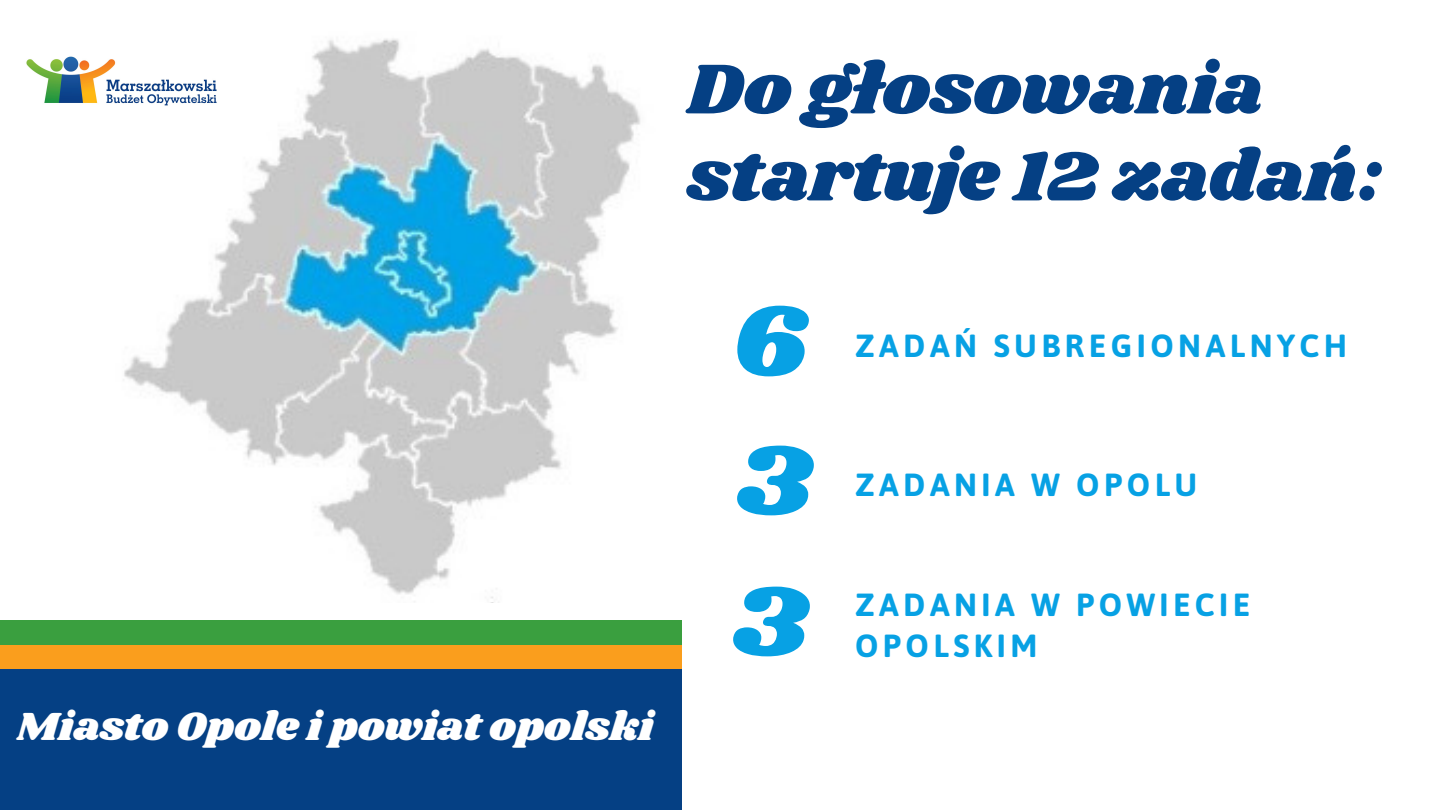
<style>
.page{position:relative;width:1440px;height:810px;background:#fff}
.page>*{position:absolute;margin:0;border:0;box-sizing:border-box;transform-origin:0 0}
.t1{font:104px "Shrikhand";color:#07a1e4}
.t2{font:73px/87px "Shrikhand";color:#054084}
.t3{font:40.7px "Shrikhand";color:#fff}
.t4{font:700 32px "Asap";letter-spacing:.14em;color:#07a1e4}
</style>
<div class="page">
<div style="left:0;top:630px;width:682px;height:180px;background:#054084"></div>
<img style="left:124px;top:39px;width:517px;height:564px">
<div style="left:0;top:620px;width:682px;height:25px;background:#3a9f3f"></div>
<div style="left:0;top:645px;width:682px;height:25px;background:#fa9e1d"></div>
<div style="left:0;top:669px;width:682px;height:25px;background:#054084"></div>
<img style="left:26px;top:48px;width:196px;height:65px">
<p class="t2" style="left:687px;top:48px;width:697px">Do głosowania startuje 12 zadań:</p>
<p class="t3" style="left:17px;top:699px;width:638px">Miasto Opole i powiat opolski</p>
<p class="t1" style="left:732px;top:269px;width:77px">6</p>
<p class="t1" style="left:736px;top:408px;width:77px">3</p>
<p class="t1" style="left:732px;top:549px;width:77px">3</p>
<p class="t4" style="left:855px;top:327px;width:494px">ZADAŃ SUBREGIONALNYCH</p>
<p class="t4" style="left:855px;top:466px;width:344px">ZADANIA W OPOLU</p>
<p class="t4" style="left:855px;top:586px;width:397px">ZADANIA W POWIECIE</p>
<p class="t4" style="left:855px;top:627px;width:184px">OPOLSKIM</p>
</div>
